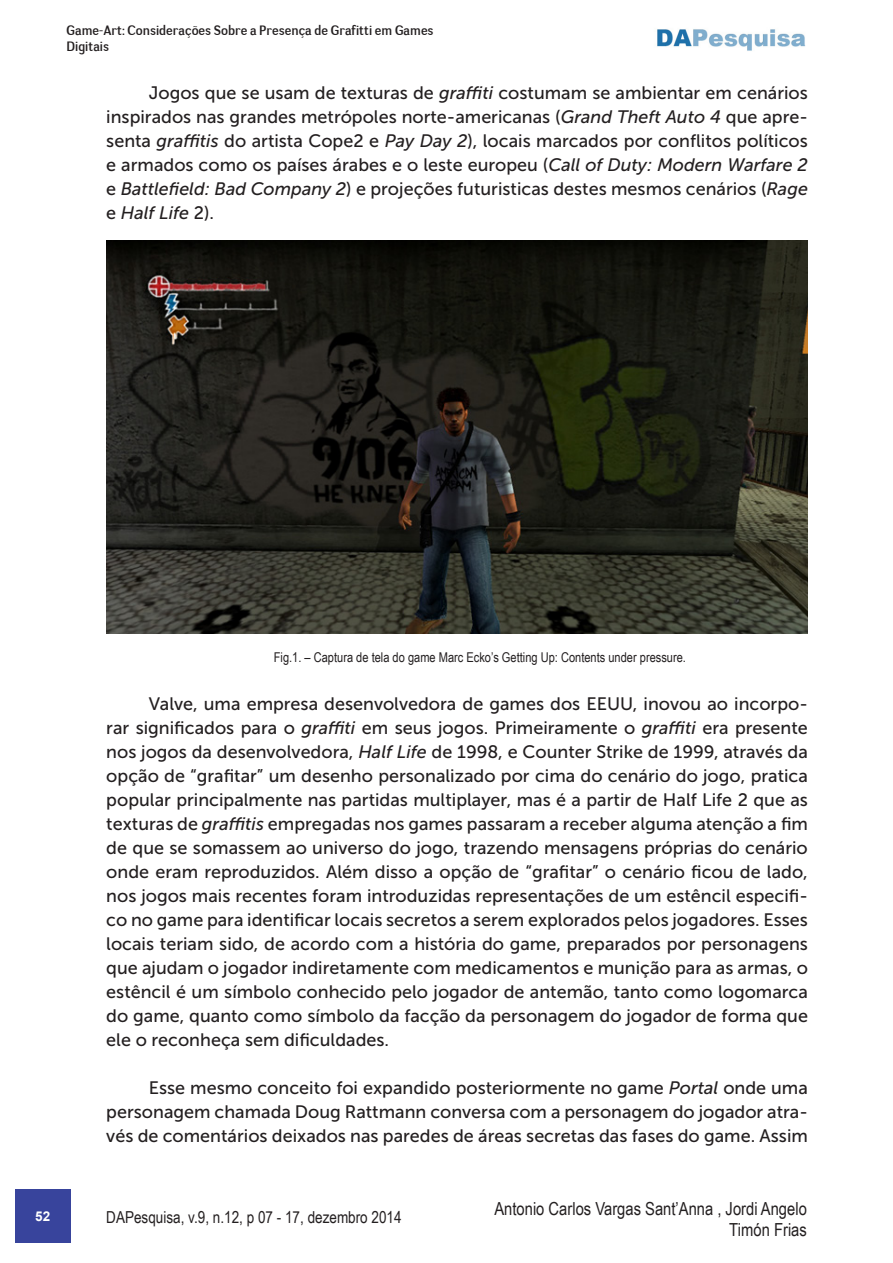
<style>
.page{position:relative;width:893px;height:1263px;background:#fff}
.page>*{position:absolute;margin:0;border:0;box-sizing:border-box;transform-origin:0 0}
.Corpo{font:18px/24px "Museo Sans 500";color:#231f20;text-align:justify}
.t1{font:18px/21.6px "Arial Narrow";color:#231f20;text-align:right}
.autores_rodapé{font:16.5px "Arial Narrow";color:#231f20}
.legenda{font:13.5px "Arial Narrow";color:#231f20}
.t2{font:13.5px/16.2px "Negotiate Free";color:#231f20}
.t3{font:700 13.5px "Arial";color:#fff}
.s1{font-style:italic}
</style>
<div class="page">
<div style="left:15px;top:1189px;width:55px;height:53px;background:#38449c"></div>
<img style="left:657px;top:29px;width:149px;height:22px">
<img style="left:107px;top:240px;width:701px;height:394px">
<p class="t2" style="left:67px;top:22px;width:368px">Game-Art: Considerações Sobre a Presença de Grafitti em Games<br>Digitais</p>
<p class="Corpo" style="left:106px;top:80px;width:703px;text-indent:43px">Jogos que se usam de texturas de <span class="s1">graffiti</span> costumam se ambientar em cenários inspirados nas grandes metrópoles norte-americanas (<span class="s1">Grand Theft Auto 4</span> que apre&shy;senta <span class="s1">graffitis</span> do artista Cope2 e <span class="s1">Pay Day 2</span>), locais marcados por conflitos políticos e armados como os países árabes e o leste europeu (<span class="s1">Call of Duty: Modern Warfare 2 </span>e <span class="s1">Battlefield: Bad Company 2</span>) e projeções futuristicas destes mesmos cenários (<span class="s1">Rage </span>e <span class="s1">Half Life</span> 2).</p>
<p class="legenda" style="left:274px;top:647px;width:414px">Fig.1. – Captura de tela do game Marc Ecko’s Getting Up: Contents under pressure.</p>
<p class="Corpo" style="left:106px;top:692px;width:703px;text-indent:43px">Valve, uma empresa desenvolvedora de games dos EEUU, inovou ao incorpo&shy;rar significados para o <span class="s1">graffiti</span> em seus jogos. Primeiramente o <span class="s1">graffiti</span> era presente nos jogos da desenvolvedora, <span class="s1">Half Life</span> de 1998, e Counter Strike de 1999, através da opção de “grafitar” um desenho personalizado por cima do cenário do jogo, pratica popular principalmente nas partidas multiplayer, mas é a partir de Half Life 2 que as texturas de <span class="s1">graffitis</span> empregadas nos games passaram a receber alguma atenção a fim de que se somassem ao universo do jogo, trazendo mensagens próprias do cenário onde eram reproduzidos. Além disso a opção de “grafitar” o cenário ficou de lado, nos jogos mais recentes foram introduzidas representações de um estêncil especifi&shy;co no game para identificar locais secretos a serem explorados pelos jogadores. Esses locais teriam sido, de acordo com a história do game, preparados por personagens que ajudam o jogador indiretamente com medicamentos e munição para as armas, o estêncil é um símbolo conhecido pelo jogador de antemão, tanto como logomarca do game, quanto como símbolo da facção da personagem do jogador de forma que ele o reconheça sem dificuldades.</p>
<p class="Corpo" style="left:106px;top:1076px;width:703px;text-indent:43px">Esse mesmo conceito foi expandido posteriormente no game <span class="s1">Portal</span> onde uma personagem chamada Doug Rattmann conversa com a personagem do jogador atra&shy;vés de comentários deixados nas paredes de áreas secretas das fases do game. Assim</p>
<p class="t3" style="left:35px;top:1207px;width:20px">5252</p>
<p class="t1" style="left:494px;top:1197px;width:314px">Antonio Carlos Vargas Sant’Anna , Jordi Angelo<br>Timón Frias</p>
<p class="autores_rodapé" style="left:106px;top:1205px;width:297px">DAPesquisa, v.9, n.12, p 07 - 17, dezembro 2014</p>
</div>
